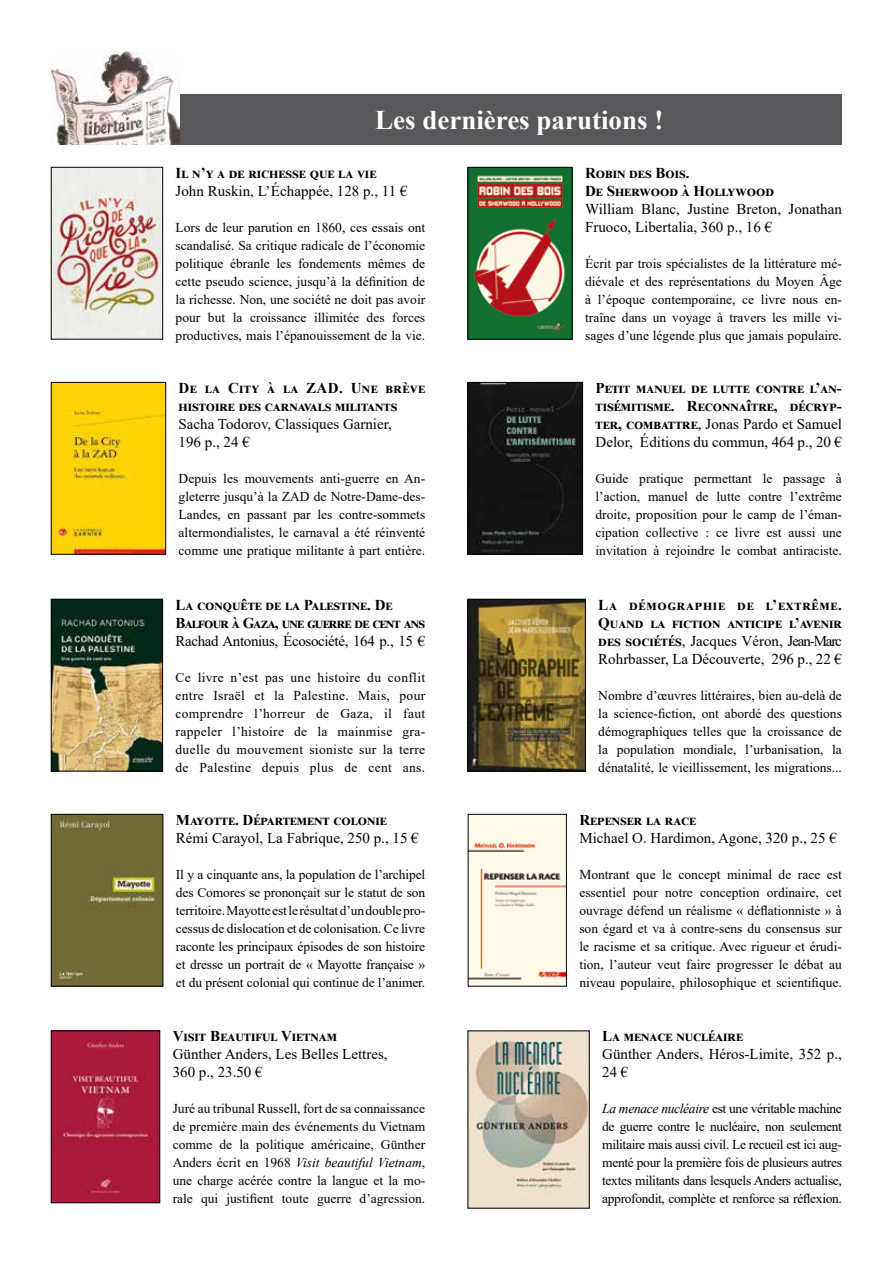
<style>
.page{position:relative;width:893px;height:1263px;background:#fff}
.page>*{position:absolute;margin:0;border:0;box-sizing:border-box;transform-origin:0 0}
.t1{font:700 27px "Times New Roman";color:#fff}
.t2{font:700 15px/18px "Times New Roman";letter-spacing:.025em;color:#000}
.t3{font:15px/18px "Times New Roman";color:#000}
.t4{font:700 15px/18px "Times New Roman";letter-spacing:.05em;color:#000}
.t5{font:700 15px/18px "Times New Roman";letter-spacing:-.02em;color:#000}
.t6{font:15px "Times New Roman";letter-spacing:-.025em;color:#000}
.t7{font:13.5px/18px "Times New Roman";color:#000;text-align:justify}
.s1{font-style:italic}
.s2{font-weight:400}
</style>
<div class="page">
<div style="left:51px;top:94px;width:791px;height:51px;background:#58585a"></div>
<img style="left:51px;top:51px;width:129px;height:94px">
<img style="left:53px;top:169px;width:108px;height:168px">
<div style="left:51px;top:167px;width:112px;height:172px;border:1px solid #000"></div>
<img style="left:470px;top:169px;width:100px;height:168px">
<img style="left:53px;top:384px;width:111px;height:168px">
<div style="left:51px;top:382px;width:115px;height:172px;border:1px solid #000"></div>
<img style="left:470px;top:601px;width:114px;height:168px">
<div style="left:468px;top:599px;width:118px;height:172px;border:1px solid #000"></div>
<img style="left:470px;top:816px;width:95px;height:168px">
<div style="left:468px;top:814px;width:99px;height:172px;border:1px solid #000"></div>
<img style="left:53px;top:1033px;width:105px;height:168px">
<div style="left:51px;top:1031px;width:109px;height:172px;border:1px solid #000"></div>
<img style="left:53px;top:816px;width:108px;height:168px">
<div style="left:51px;top:814px;width:112px;height:172px;border:1px solid #000"></div>
<img style="left:470px;top:384px;width:111px;height:168px">
<div style="left:468px;top:382px;width:115px;height:172px;border:1px solid #000"></div>
<img style="left:470px;top:1033px;width:117px;height:173px">
<img style="left:53px;top:601px;width:108px;height:168px">
<div style="left:51px;top:599px;width:112px;height:172px;border:1px solid #000"></div>
<h1 class="t1" style="left:375px;top:100px;width:290px">Les dernières parutions !</h1>
<p class="t2" style="left:176px;top:163px;width:202px">Il n’y a de richesse que la vie</p>
<p class="t3" style="left:176px;top:181px;width:233px">John Ruskin, L’échappée, 128 p., 11 €</p>
<p class="t7" style="left:176px;top:218px;width:251px">Lors de leur parution en 1860, ces essais ont scandalisé. Sa critique radicale de l’économie politique ébranle les fondements mêmes de cette pseudo science, jusqu’à la définition de la richesse. Non, une société ne doit pas avoir pour but la croissance illimitée des forces productives, mais l’épanouissement de la vie.</p>
<p class="t2" style="left:585px;top:163px;width:191px">Robin des Bois.<br>De Sherwood à Hollywood</p>
<p class="t3" style="left:585px;top:199px;width:258px">William Blanc, Justine Breton, Jonathan<br>Fruoco, Libertalia, 360 p., 16 €</p>
<p class="t7" style="left:585px;top:254px;width:258px">Écrit par trois spécialistes de la littérature mé&shy;diévale et des représentations du Moyen Âge à l’époque contemporaine, ce livre nous en&shy;traîne dans un voyage à travers les mille vi&shy;sages d’une légende plus que jamais populaire.</p>
<p class="t2" style="left:179px;top:378px;width:248px">De la City à la ZAD. Une brève histoire des carnavals militants</p>
<p class="t3" style="left:179px;top:414px;width:215px">Sacha Todorov, Classiques Garnier,<br>196 p., 24 €</p>
<p class="t7" style="left:179px;top:469px;width:248px">Depuis les mouvements anti-guerre en An&shy;gleterre jusqu’à la ZAD de Notre-Dame-des-Landes, en passant par les contre-sommets altermondialistes, le carnaval a été réinventé comme une pratique militante à part entière.</p>
<p class="t5" style="left:176px;top:595px;width:251px">La conquête de la Palestine. De<br>Balfour à Gaza, une guerre de cent ans</p>
<p class="t6" style="left:176px;top:630px;width:251px">Rachad Antonius, écosociété, 164 p., 15 €</p>
<p class="t7" style="left:176px;top:668px;width:251px">Ce livre n’est pas une histoire du conflit entre Israël et la Palestine. Mais, pour comprendre l’horreur de Gaza, il faut rappeler l’histoire de la mainmise gra&shy;duelle du mouvement sioniste sur la terre de Palestine depuis plus de cent ans.</p>
<p class="t2" style="left:176px;top:810px;width:212px">Mayotte. Département colonie</p>
<p class="t3" style="left:176px;top:828px;width:244px">Rémi Carayol, La Fabrique, 250 p., 15 €</p>
<p class="t7" style="left:176px;top:865px;width:251px">Il y a cinquante ans, la population de l’archipel des Comores se prononçait sur le statut de son territoire. Mayotte est le résultat d’un double pro&shy;cessus de dislocation et de colonisation. Ce livre raconte les principaux épisodes de son histoire et dresse un portrait de « Mayotte française » et du présent colonial qui continue de l’animer.</p>
<p class="t2" style="left:173px;top:1027px;width:166px">Visit beautiful Vietnam</p>
<p class="t3" style="left:173px;top:1045px;width:216px">Günther Anders, Les Belles Lettres,<br>360 p., 23.50 €</p>
<p class="t7" style="left:173px;top:1099px;width:254px">Juré au tribunal Russell, fort de sa connaissance de première main des événements du Vietnam comme de la politique américaine, Günther Anders écrit en 1968 <span class="s1">Visit beautiful Vietnam</span>, une charge acérée contre la langue et la mo&shy;rale qui justifient toute guerre d’agression.</p>
<p class="t2" style="left:595px;top:378px;width:248px;text-align:justify">Petit manuel de lutte contre l’an&shy;tisémitisme. Reconnaître, décryp&shy;ter, combattre<span class="s2">, Jonas Pardo et Samuel Delor, éditions du commun, 464 p., 20 €</span></p>
<p class="t7" style="left:595px;top:469px;width:248px">Guide pratique permettant le passage à l’action, manuel de lutte contre l’extrême droite, proposition pour le camp de l’éman&shy;cipation collective : ce livre est aussi une invitation à rejoindre le combat antiraciste.</p>
<p class="t4" style="left:598px;top:595px;width:245px">La démographie de l’extrême.<br>Quand la fiction anticipe l’avenir des sociétés<span class="s2">, Jacques Véron, Jean-Marc Rohrbasser, La Découverte, 296 p., 22 €</span></p>
<p class="t7" style="left:598px;top:686px;width:245px">Nombre d’œuvres littéraires, bien au-delà de la science-fiction, ont abordé des questions démographiques telles que la croissance de la population mondiale, l’urbanisation, la dénatalité, le vieillissement, les migrations...</p>
<p class="t2" style="left:579px;top:810px;width:118px">Repenser la race</p>
<p class="t3" style="left:579px;top:828px;width:259px">Michael O. Hardimon, Agone, 320 p., 25 €</p>
<p class="t7" style="left:579px;top:865px;width:264px">Montrant que le concept minimal de race est essentiel pour notre conception ordinaire, cet ouvrage défend un réalisme « déflationniste » à son égard et va à contre-sens du consensus sur le racisme et sa critique. Avec rigueur et érudi&shy;tion, l’auteur veut faire progresser le débat au niveau populaire, philosophique et scientifique.</p>
<p class="t2" style="left:602px;top:1027px;width:142px">La menace nucléaire</p>
<p class="t3" style="left:602px;top:1045px;width:241px">Günther Anders, Héros-Limite, 352 p.,<br>24 €</p>
<p class="t7" style="left:602px;top:1099px;width:241px"><span class="s1">La menace nucléaire</span> est une véritable machine de guerre contre le nucléaire, non seulement militaire mais aussi civil. Le recueil est ici aug&shy;menté pour la première fois de plusieurs autres textes militants dans lesquels Anders actualise, approfondit, complète et renforce sa réflexion.</p>
</div>
